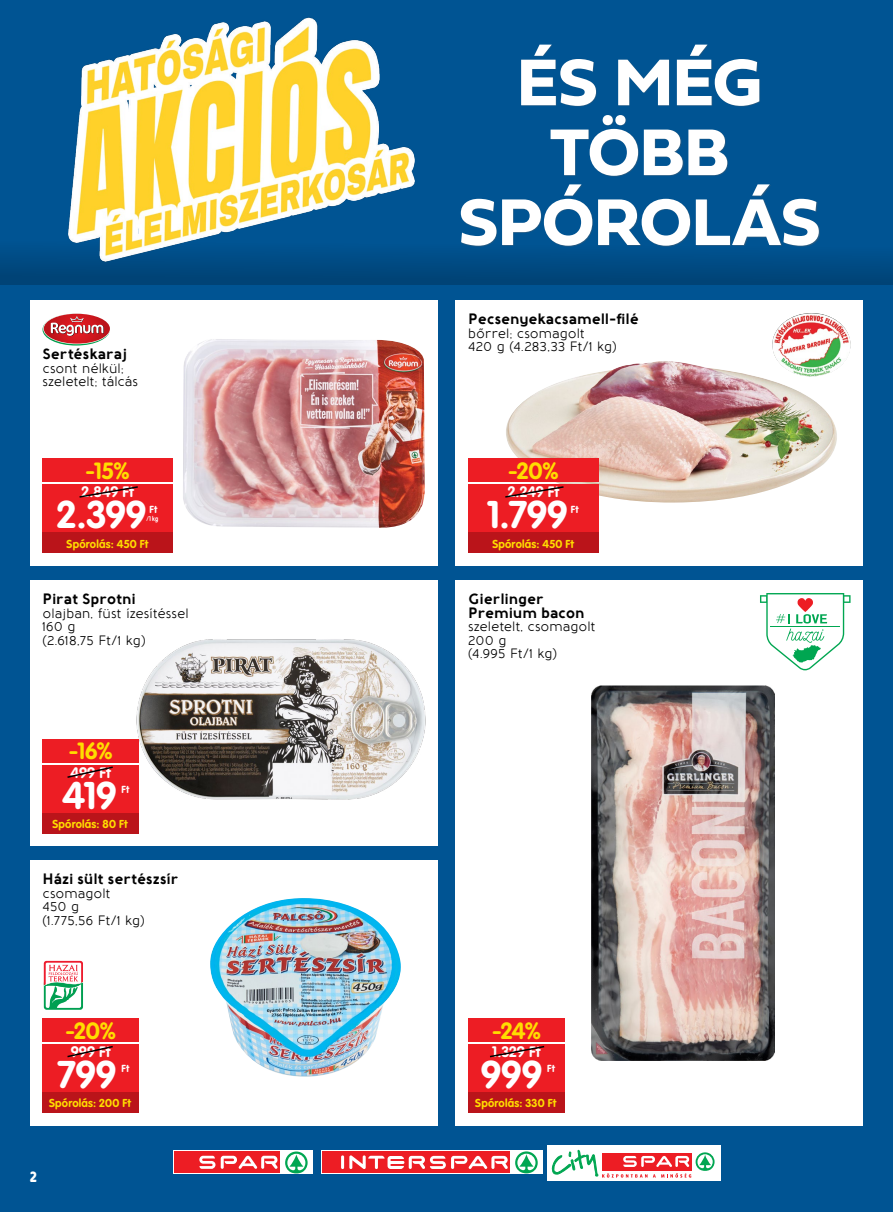
<style>
.page{position:relative;width:893px;height:1212px;background:#005493}
.page>*{position:absolute;margin:0;border:0;box-sizing:border-box;transform-origin:0 0}
.t1{font:68.7px/69.9px "Fieldwork Geo Bold";color:#fff;text-align:center}
.t2{font:700 38.1px "VAG Rounded Next";letter-spacing:-.005em;color:#fff}
.t3{font:700 23.1px "VAG Rounded Next";letter-spacing:-.005em;color:#fd0}
.t4{font:17.1px "Baloo";color:#fff;scale:.8 1}
.t5{font:700 15px/13.5px "Baufra";letter-spacing:-.01em;color:#000}
.t6{font:700 15px "VAG Rounded Next";letter-spacing:.01em;color:#fff}
.t7{font:500 13.5px/13.5px "Baufra";color:#000}
.t8{font:700 11.4px "VAG Rounded Next";letter-spacing:.02em;color:#fd0}
.t9{font:700 10.2px "VAG Rounded Next";letter-spacing:.02em;color:#fff}
.t10{font:700 6.75px "VAG Rounded Next";color:#fff;scale:.8 1}
</style>
<div class="page">
<div style="left:0;top:239px;width:893px;height:45px;background:linear-gradient(to bottom,#005696,#004274)"></div>
<div style="left:30px;top:300px;width:407px;height:266px;background:#fff"></div>
<div style="left:455px;top:300px;width:408px;height:266px;background:#fff"></div>
<div style="left:30px;top:580px;width:407px;height:266px;background:#fff"></div>
<div style="left:455px;top:580px;width:408px;height:545px;background:#fff"></div>
<div style="left:30px;top:860px;width:407px;height:266px;background:#fff"></div>
<div style="left:547px;top:1145px;width:173px;height:36px;background:#fff"></div>
<svg style="left:552px;top:1149px;width:163px;height:28px"></svg>
<div style="left:173px;top:1150px;width:140px;height:24px;background:linear-gradient(to bottom,#fff,#fff)"></div>
<div style="left:174px;top:1152px;width:106px;height:21px;background:#ed1d24"></div>
<svg style="left:199px;top:1156px;width:16px;height:13px"></svg>
<svg style="left:221px;top:1156px;width:57px;height:13px"></svg>
<svg style="left:285px;top:1151px;width:23px;height:23px"></svg>
<div style="left:321px;top:1150px;width:222px;height:24px;background:linear-gradient(to bottom,#fff,#fff)"></div>
<div style="left:323px;top:1152px;width:187px;height:21px;background:#ed1d24"></div>
<svg style="left:515px;top:1151px;width:23px;height:22px"></svg>
<hr style="left:341px;top:1155px;width:3px;height:14px;background:#fff">
<svg style="left:349px;top:1155px;width:159px;height:14px"></svg>
<div style="left:462px;top:45px;width:358px;height:201px;background:#636466;opacity:.4"></div>
<img style="left:51px;top:17px;width:379px;height:257px">
<img style="left:183px;top:339px;width:242px;height:189px">
<img style="left:591px;top:685px;width:184px;height:375px">
<img style="left:130px;top:639px;width:296px;height:161px">
<img style="left:210px;top:898px;width:191px;height:179px">
<div style="left:468px;top:1018px;width:97px;height:23px;background:#ed1d24"></div>
<div style="left:468px;top:1044px;width:97px;height:49px;background:#ed1d24"></div>
<div style="left:468px;top:1092px;width:97px;height:21px;background:#ba141a"></div>
<svg style="left:490px;top:1045px;width:55px;height:13px"></svg>
<svg style="left:43px;top:960px;width:41px;height:51px"></svg>
<svg style="left:44px;top:961px;width:39px;height:49px"></svg>
<img style="left:506px;top:361px;width:331px;height:142px">
<svg style="left:43px;top:313px;width:67px;height:33px"></svg>
<svg style="left:760px;top:593px;width:90px;height:77px"></svg>
<div style="left:43px;top:484px;width:130px;height:52px;background:#ed1d24"></div>
<div style="left:43px;top:532px;width:130px;height:21px;background:#ba141a"></div>
<div style="left:43px;top:459px;width:130px;height:23px;background:#ed1d24"></div>
<svg style="left:79px;top:486px;width:59px;height:12px"></svg>
<div style="left:43px;top:739px;width:96px;height:23px;background:#ed1d24"></div>
<div style="left:43px;top:765px;width:96px;height:49px;background:#ed1d24"></div>
<div style="left:43px;top:813px;width:96px;height:20px;background:#ba141a"></div>
<svg style="left:67px;top:766px;width:46px;height:12px"></svg>
<div style="left:43px;top:1018px;width:96px;height:23px;background:#ed1d24"></div>
<div style="left:43px;top:1044px;width:96px;height:49px;background:#ed1d24"></div>
<div style="left:43px;top:1092px;width:96px;height:21px;background:#ba141a"></div>
<svg style="left:67px;top:1045px;width:46px;height:13px"></svg>
<img style="left:772px;top:313px;width:78px;height:63px">
<div style="left:468px;top:484px;width:131px;height:52px;background:#ed1d24"></div>
<div style="left:468px;top:532px;width:131px;height:21px;background:#ba141a"></div>
<div style="left:468px;top:459px;width:131px;height:23px;background:#ed1d24"></div>
<svg style="left:505px;top:486px;width:59px;height:12px"></svg>
<p class="t5" style="left:43px;top:346px;width:86px">Sertéskaraj</p>
<p class="t7" style="left:43px;top:360px;width:97px">csont nélkül; szeletelt; tálcás</p>
<h3 class="t3" style="left:86px;top:456px;width:46px">-15%</h3>
<p class="t6" style="left:82px;top:482px;width:54px">2.849 Ft</p>
<h2 class="t2" style="left:57px;top:490px;width:91px">2.399</h2>
<p class="t9" style="left:149px;top:502px;width:9px">Ft</p>
<p class="t10" style="left:146px;top:514px;width:16px">/1 kg</p>
<p class="t8" style="left:67px;top:536px;width:84px">Spórolás: 450 Ft</p>
<p class="t5" style="left:43px;top:591px;width:95px">Pirat Sprotni</p>
<p class="t7" style="left:43px;top:606px;width:148px">olajban, füst ízesítéssel<br>160 g<br>(2.618,75 Ft/1 kg)</p>
<h3 class="t3" style="left:69px;top:736px;width:45px">-16%</h3>
<h2 class="t2" style="left:63px;top:770px;width:55px">419</h2>
<p class="t9" style="left:121px;top:783px;width:9px">Ft</p>
<p class="t8" style="left:52px;top:816px;width:77px">Spórolás: 80 Ft</p>
<p class="t6" style="left:70px;top:762px;width:42px">499 Ft</p>
<p class="t5" style="left:43px;top:871px;width:138px">Házi sült sertészsír</p>
<p class="t7" style="left:43px;top:886px;width:104px">csomagolt<br>450 g<br>(1.775,56 Ft/1 kg)</p>
<h3 class="t3" style="left:66px;top:1016px;width:52px">-20%</h3>
<h2 class="t2" style="left:57px;top:1050px;width:61px">799</h2>
<p class="t9" style="left:121px;top:1062px;width:9px">Ft</p>
<p class="t8" style="left:49px;top:1096px;width:84px">Spórolás: 200 Ft</p>
<p class="t6" style="left:71px;top:1042px;width:42px">999 Ft</p>
<p class="t4" style="left:30px;top:1166px;width:10px">2</p>
<h1 class="t1" style="left:459px;top:45px;width:363px">ÉS MÉG<br>TÖBB<br>SPÓROLÁS</h1>
<p class="t5" style="left:468px;top:312px;width:172px">Pecsenyekacsamell-filé</p>
<p class="t7" style="left:468px;top:326px;width:150px">bőrrel; csomagolt<br>420 g (4.283,33 Ft/1 kg)</p>
<h3 class="t3" style="left:508px;top:456px;width:52px">-20%</h3>
<p class="t6" style="left:508px;top:482px;width:53px">2.249 Ft</p>
<h2 class="t2" style="left:487px;top:490px;width:82px">1.799</h2>
<p class="t9" style="left:571px;top:502px;width:9px">Ft</p>
<p class="t8" style="left:492px;top:536px;width:84px">Spórolás: 450 Ft</p>
<p class="t5" style="left:468px;top:591px;width:118px">Gierlinger<br>Premium bacon</p>
<p class="t7" style="left:468px;top:619px;width:129px">szeletelt, csomagolt<br>200 g<br>(4.995 Ft/1 kg)</p>
<h3 class="t3" style="left:492px;top:1016px;width:50px">-24%</h3>
<h2 class="t2" style="left:481px;top:1050px;width:63px">999</h2>
<p class="t9" style="left:547px;top:1062px;width:9px">Ft</p>
<p class="t8" style="left:475px;top:1096px;width:83px">Spórolás: 330 Ft</p>
<p class="t6" style="left:492px;top:1042px;width:50px">1.329 Ft</p>
</div>
